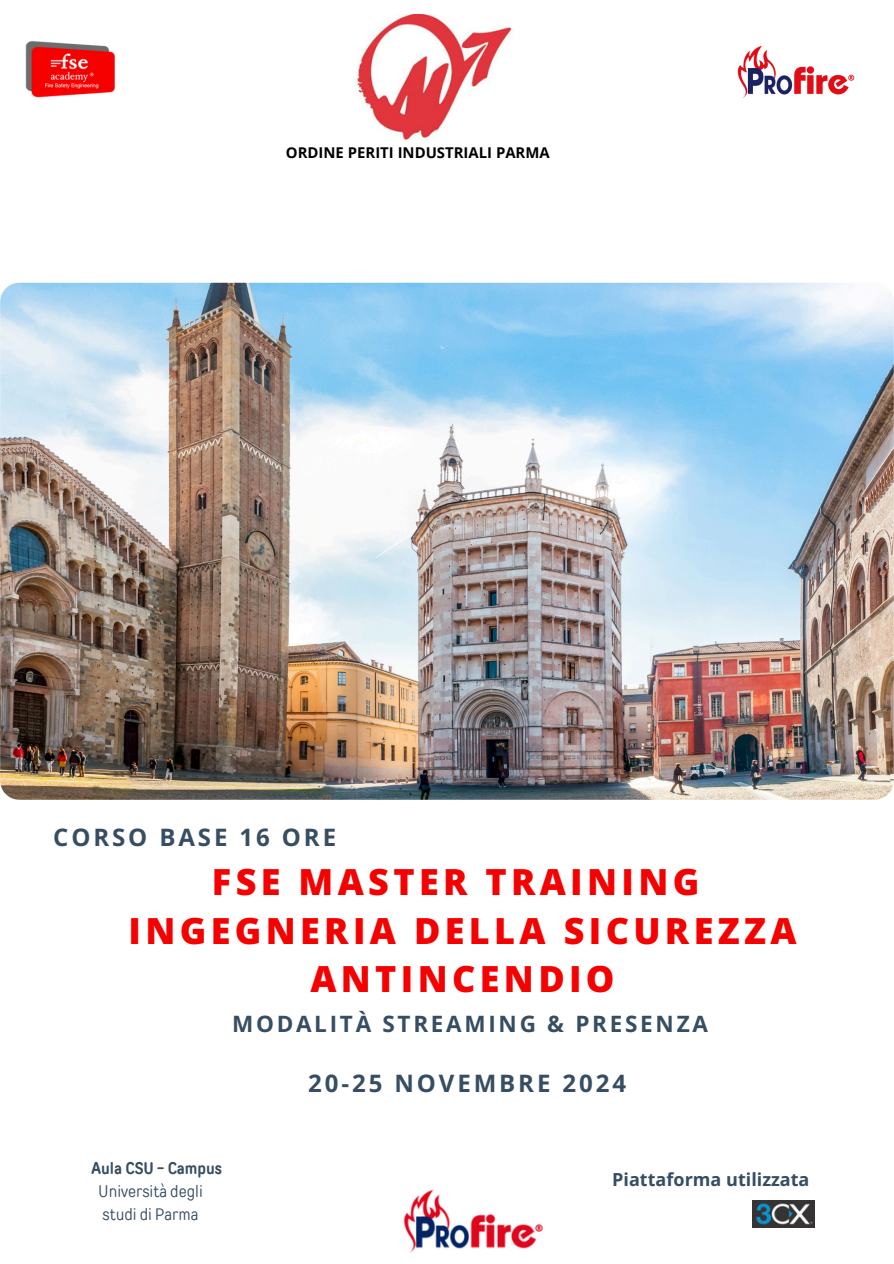
<style>
.page{position:relative;width:894px;height:1264px;background:#fff}
.page>*{position:absolute;margin:0;border:0;box-sizing:border-box;transform-origin:0 0}
.t1{font:800 36px/48.3px "Open Sans";letter-spacing:.12em;color:#f50101;text-align:center}
.t2{font:700 24px "Open Sans";letter-spacing:.12em;color:#364d62}
.t3{font:700 22.5px "Open Sans";letter-spacing:.12em;color:#364d62}
.t4{font:700 18px "Open Sans";color:#364d62}
.t5{font:16.5px/22.5px "TT Rounds Condensed";color:#364d62}
.t6{font:700 16.5px "TT Rounds Condensed";color:#364d62}
.t7{font:700 14.85px "Open Sans";color:#000}
</style>
<div class="page">
<img style="left:25px;top:41px;width:90px;height:57px">
<img style="left:752px;top:1200px;width:62px;height:27px">
<img style="left:403px;top:1189px;width:140px;height:64px">
<img style="left:0;top:283px;width:892px;height:516px;border-radius:19px">
<img style="left:737px;top:45px;width:118px;height:53px">
<img style="left:355px;top:14px;width:158px;height:126px">
<p class="t7" style="left:286px;top:142px;width:265px">ORDINE PERITI INDUSTRIALI PARMA</p>
<h3 class="t2" style="left:53px;top:820px;width:284px">CORSO BASE 16 ORE</h3>
<h1 class="t1" style="left:128px;top:857px;width:669px">FSE MASTER TRAINING<br>INGEGNERIA DELLA SICUREZZA<br>ANTINCENDIO</h1>
<h2 class="t3" style="left:232px;top:1007px;width:477px">MODALITÀ STREAMING &amp; PRESENZA</h2>
<h4 class="t6" style="left:92px;top:1158px;width:132px">Aula CSU - Campus</h4>
<h3 class="t5" style="left:98px;top:1179px;width:106px">Università degli studi di Parma</h3>
<p class="t2" style="left:308px;top:1065px;width:319px">20-25 NOVEMBRE 2024</p>
<h2 class="t4" style="left:612px;top:1166px;width:199px">Piattaforma utilizzata</h2>
</div>
